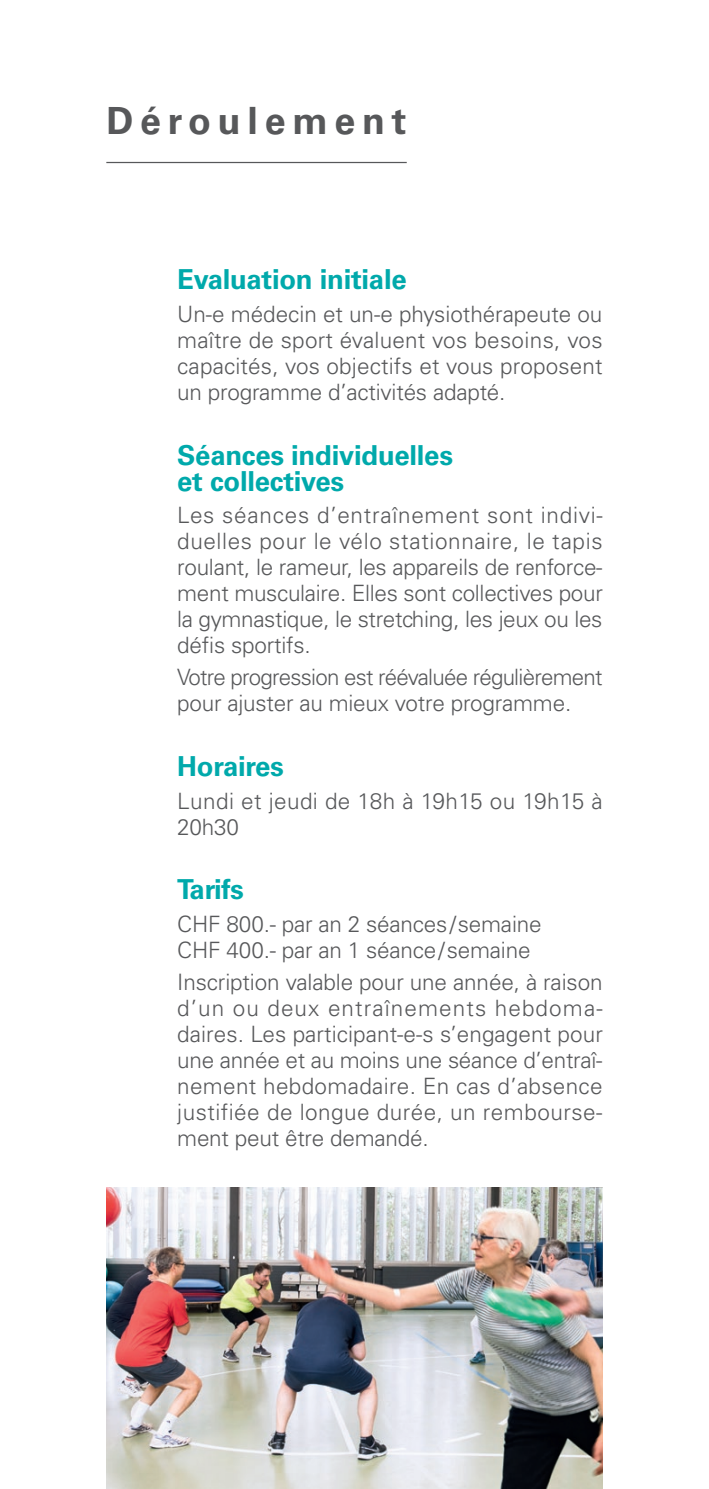
<style>
.page{position:relative;width:709px;height:1489px;background:#fff}
.page>*{position:absolute;margin:0;border:0;box-sizing:border-box;transform-origin:0 0}
.t1{font:700 37.5px "Univers LT Std";letter-spacing:.18em;color:#57585a}
.t2{font:700 27.5px/26px "Univers LT Std";letter-spacing:-.01em;color:#00a9ab}
.t3{font:300 22.5px/26px "Univers LT Std";letter-spacing:-.01em;color:#57585a;text-align:justify}
.t4{font:300 22.5px/26px "Univers LT Std";letter-spacing:-.035em;color:#57585a}
.t5{font:300 22.5px/26px "Univers LT Std";letter-spacing:.02em;color:#57585a}
</style>
<div class="page">
<hr style="left:106px;top:162px;width:301px;height:1px;background:#57585a">
<img style="left:106px;top:1187px;width:496px;height:301px">
<h1 class="t1" style="left:106px;top:98px;width:301px">Déroulement</h1>
<p class="t2" style="left:177px;top:267px;width:231px">Evaluation initiale</p>
<p class="t3" style="left:177px;top:301px;width:427px">Un-e médecin et un-e physiothérapeute ou maître de sport évaluent vos besoins, vos capacités, vos objectifs et vous proposent un programme d’activités adapté.</p>
<p class="t2" style="left:177px;top:442px;width:277px">Séances individuelles et collectives</p>
<p class="t3" style="left:177px;top:502px;width:427px">Les séances d’entraînement sont indivi&shy;duelles pour le vélo stationnaire, le tapis roulant, le rameur, les appareils de renforce&shy;ment musculaire. Elles sont collectives pour la gymnastique, le stretching, les jeux ou les défis sportifs.</p>
<p class="t4" style="left:177px;top:664px;width:427px">Votre progression est réévaluée régulièrement pour ajuster au mieux votre programme.</p>
<p class="t2" style="left:177px;top:753px;width:108px">Horaires</p>
<p class="t5" style="left:177px;top:787px;width:427px">Lundi et jeudi de 18h à 19h15 ou 19h15 à<br>20h30</p>
<p class="t2" style="left:177px;top:877px;width:68px">Tarifs</p>
<p class="t3" style="left:177px;top:910px;width:366px">CHF 800.- par an 2 séances/semaine<br>CHF 400.- par an 1 séance/semaine</p>
<p class="t3" style="left:177px;top:969px;width:427px">Inscription valable pour une année, à raison d’un ou deux entraînements hebdoma&shy;daires. Les participant-e-s s’engagent pour une année et au moins une séance d’entraî&shy;nement hebdomadaire. En cas d’absence justifiée de longue durée, un rembourse&shy;ment peut être demandé.</p>
</div>
